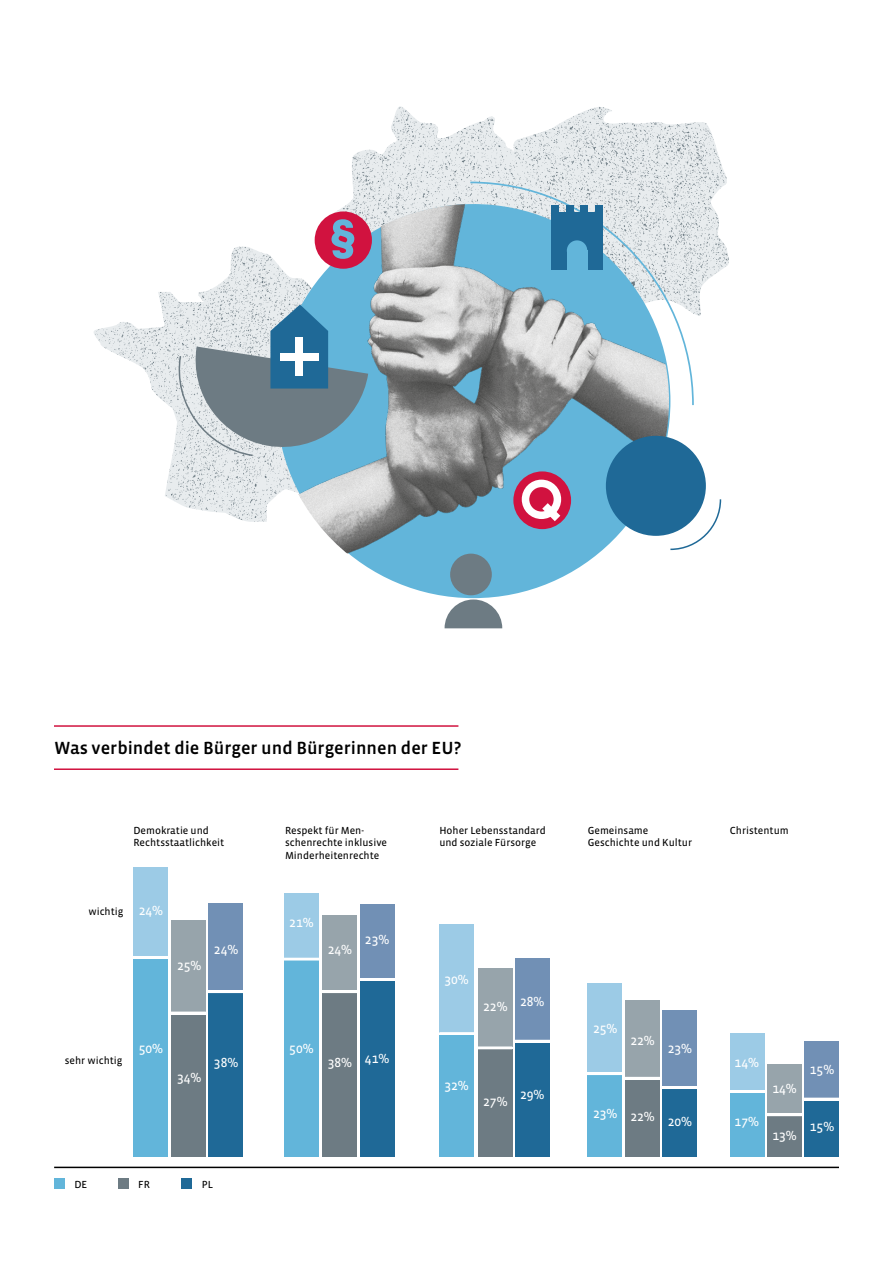
<style>
.page{position:relative;width:893px;height:1263px;background:#fff}
.page>*{position:absolute;margin:0;border:0;box-sizing:border-box;transform-origin:0 0}
.tytul01{font:500 18px "Vista Sans OTCE";color:#000}
.procenty1{font:13.5px "Vista Sans OTCE";color:#fff}
.wykres_2{font:10.5px/12.6px "Vista Sans OTCE";color:#000}
.wykres1{font:10.5px "Vista Sans OTCE";color:#000}
</style>
<div class="page">
<img style="left:94px;top:107px;width:635px;height:415px">
<div style="left:276px;top:204px;width:394px;height:394px;background:#62b5da;border-radius:50%"></div>
<img style="left:275px;top:204px;width:394px;height:359px">
<div style="left:315px;top:211px;width:57px;height:58px;background:#d1123f;border-radius:50%"></div>
<svg style="left:331px;top:219px;width:23px;height:40px"></svg>
<div style="left:450px;top:554px;width:42px;height:41px;background:#6d7b83;border-radius:50%"></div>
<svg style="left:445px;top:599px;width:57px;height:29px"></svg>
<div style="left:513px;top:471px;width:58px;height:58px;background:#d1123f;border-radius:50%"></div>
<svg style="left:542px;top:503px;width:18px;height:18px"></svg>
<div style="left:606px;top:436px;width:100px;height:100px;background:#1f6997;border-radius:50%"></div>
<div style="left:522px;top:480px;width:39px;height:39px;border:8px solid #fff;border-radius:50%"></div>
<svg style="left:173px;top:304px;width:195px;height:153px"></svg>
<svg style="left:669px;top:498px;width:53px;height:53px"></svg>
<svg style="left:469px;top:181px;width:226px;height:226px"></svg>
<div style="left:551px;top:212px;width:52px;height:58px;background:#1f6997"></div>
<div style="left:551px;top:205px;width:8px;height:38px;background:#1f6997"></div>
<div style="left:566px;top:205px;width:8px;height:38px;background:#1f6997"></div>
<div style="left:580px;top:205px;width:8px;height:38px;background:#1f6997"></div>
<div style="left:595px;top:205px;width:8px;height:38px;background:#1f6997"></div>
<div style="left:567px;top:240px;width:20px;height:21px;background:#62b5da;border-radius:50%"></div>
<div style="left:567px;top:251px;width:20px;height:20px;background:#62b5da"></div>
<div style="left:804px;top:1041px;width:35px;height:56px;background:#7190b5"></div>
<div style="left:804px;top:1100px;width:35px;height:56px;background:#1f6997"></div>
<div style="left:767px;top:1116px;width:34px;height:40px;background:#6d7b83"></div>
<div style="left:767px;top:1064px;width:34px;height:49px;background:#97a4ab"></div>
<div style="left:730px;top:1033px;width:34px;height:57px;background:#9ccbe6"></div>
<div style="left:730px;top:1092px;width:34px;height:64px;background:#62b5da"></div>
<div style="left:662px;top:1011px;width:34px;height:75px;background:#7190b5"></div>
<div style="left:662px;top:1089px;width:34px;height:67px;background:#1f6997"></div>
<div style="left:625px;top:1080px;width:34px;height:77px;background:#6d7b83"></div>
<div style="left:625px;top:1000px;width:34px;height:77px;background:#97a4ab"></div>
<div style="left:588px;top:983px;width:34px;height:89px;background:#9ccbe6"></div>
<div style="left:588px;top:1075px;width:34px;height:81px;background:#62b5da"></div>
<div style="left:515px;top:1043px;width:35px;height:113px;background:#1f6997"></div>
<div style="left:515px;top:958px;width:35px;height:82px;background:#7190b5"></div>
<div style="left:478px;top:968px;width:35px;height:78px;background:#97a4ab"></div>
<div style="left:478px;top:1049px;width:35px;height:108px;background:#6d7b83"></div>
<div style="left:440px;top:924px;width:34px;height:108px;background:#9ccbe6"></div>
<div style="left:440px;top:1035px;width:34px;height:121px;background:#62b5da"></div>
<div style="left:360px;top:904px;width:34px;height:74px;background:#7190b5"></div>
<div style="left:360px;top:981px;width:34px;height:176px;background:#1f6997"></div>
<div style="left:323px;top:993px;width:34px;height:164px;background:#6d7b83"></div>
<div style="left:323px;top:915px;width:34px;height:75px;background:#97a4ab"></div>
<div style="left:284px;top:960px;width:35px;height:196px;background:#62b5da"></div>
<div style="left:284px;top:893px;width:35px;height:64px;background:#9ccbe6"></div>
<div style="left:209px;top:993px;width:34px;height:164px;background:#1f6997"></div>
<div style="left:209px;top:904px;width:34px;height:86px;background:#7190b5"></div>
<div style="left:171px;top:1015px;width:35px;height:141px;background:#6d7b83"></div>
<div style="left:171px;top:920px;width:35px;height:91px;background:#97a4ab"></div>
<div style="left:134px;top:959px;width:34px;height:197px;background:#62b5da"></div>
<div style="left:134px;top:867px;width:34px;height:88px;background:#9ccbe6"></div>
<hr style="left:730px;top:1090px;width:35px;height:3px;background:#fff">
<hr style="left:54px;top:725px;width:404px;height:2px;background:#d1123f">
<hr style="left:54px;top:768px;width:404px;height:2px;background:#d1123f">
<hr style="left:54px;top:1167px;width:785px;height:1px;background:#000">
<div style="left:54px;top:1178px;width:10px;height:10px;background:#62b5da"></div>
<div style="left:118px;top:1178px;width:10px;height:10px;background:#6d7b83"></div>
<div style="left:182px;top:1178px;width:10px;height:10px;background:#1f6997"></div>
<p class="tytul01" style="left:54px;top:738px;width:409px">Was verbindet die Bürger und Bürgerinnen der EU?</p>
<p class="wykres_2" style="left:133px;top:824px;width:92px">Demokratie und<br>Rechtsstaatlichkeit</p>
<p class="wykres_2" style="left:285px;top:824px;width:104px">Respekt für Men&shy;schenrechte inklusive<br>Minderheitenrechte</p>
<p class="wykres_2" style="left:439px;top:824px;width:108px">Hoher Lebensstandard und soziale Fürsorge</p>
<p class="wykres_2" style="left:588px;top:824px;width:62px">Gemeinsame</p>
<p class="wykres_2" style="left:588px;top:836px;width:106px">Geschichte und Kultur</p>
<p class="wykres1" style="left:88px;top:906px;width:37px">wichtig</p>
<p class="procenty1" style="left:139px;top:902px;width:26px">24%</p>
<p class="procenty1" style="left:177px;top:958px;width:26px">25%</p>
<p class="procenty1" style="left:214px;top:942px;width:26px">24%</p>
<p class="wykres1" style="left:65px;top:1054px;width:59px">sehr wichtig</p>
<p class="procenty1" style="left:139px;top:1041px;width:26px">50%</p>
<p class="procenty1" style="left:177px;top:1070px;width:26px">34%</p>
<p class="procenty1" style="left:214px;top:1054px;width:26px">38%</p>
<p class="procenty1" style="left:289px;top:914px;width:26px">21%</p>
<p class="procenty1" style="left:328px;top:942px;width:26px">24%</p>
<p class="procenty1" style="left:365px;top:932px;width:26px">23%</p>
<p class="procenty1" style="left:289px;top:1041px;width:26px">50%</p>
<p class="procenty1" style="left:328px;top:1054px;width:26px">38%</p>
<p class="procenty1" style="left:365px;top:1051px;width:26px">41%</p>
<p class="procenty1" style="left:444px;top:971px;width:26px">30%</p>
<p class="procenty1" style="left:483px;top:999px;width:26px">22%</p>
<p class="procenty1" style="left:520px;top:993px;width:26px">28%</p>
<p class="procenty1" style="left:444px;top:1078px;width:26px">32%</p>
<p class="procenty1" style="left:483px;top:1094px;width:26px">27%</p>
<p class="procenty1" style="left:520px;top:1086px;width:26px">29%</p>
<p class="procenty1" style="left:593px;top:1021px;width:26px">25%</p>
<p class="procenty1" style="left:630px;top:1033px;width:26px">22%</p>
<p class="procenty1" style="left:668px;top:1041px;width:26px">23%</p>
<p class="procenty1" style="left:593px;top:1106px;width:26px">23%</p>
<p class="procenty1" style="left:630px;top:1108px;width:26px">22%</p>
<p class="procenty1" style="left:668px;top:1113px;width:26px">20%</p>
<p class="wykres_2" style="left:74px;top:1178px;width:14px">DE</p>
<p class="wykres_2" style="left:138px;top:1178px;width:13px">FR</p>
<p class="wykres_2" style="left:202px;top:1178px;width:13px">PL</p>
<p class="wykres_2" style="left:730px;top:824px;width:60px">Christentum</p>
<p class="procenty1" style="left:735px;top:1054px;width:26px">14%</p>
<p class="procenty1" style="left:735px;top:1113px;width:26px">17%</p>
<p class="procenty1" style="left:772px;top:1080px;width:26px">14%</p>
<p class="procenty1" style="left:772px;top:1127px;width:26px">13%</p>
<p class="procenty1" style="left:810px;top:1061px;width:26px">15%</p>
<p class="procenty1" style="left:810px;top:1119px;width:26px">15%</p>
</div>
